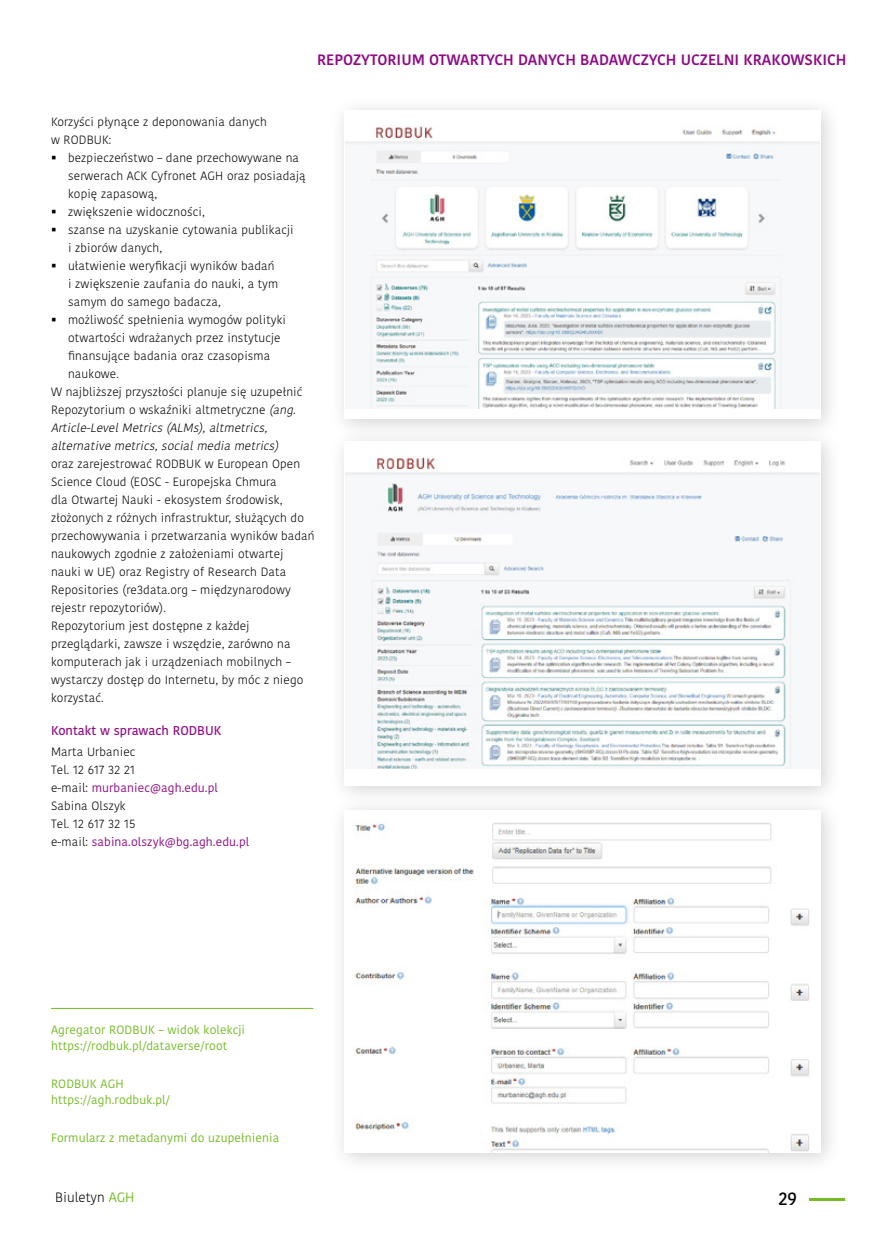
<style>
.page{position:relative;width:872px;height:1242px;background:#fff}
.page>*{position:absolute;margin:0;border:0;box-sizing:border-box;transform-origin:0 0}
.t1{font:500 18px "Kohinoor Bangla";color:#000}
.t2{font:600 15px "Kohinoor Bangla";letter-spacing:-.005em;color:#8e0b84}
.t3{font:300 13.5px "Kohinoor Bangla";color:#000}
.srodtytul{font:500 12.75px "Kohinoor Bangla";color:#8e0b84}
.text{font:300 12px/18px "Kohinoor Bangla";letter-spacing:.01em;color:#000}
.zdjecie{font:12px/16.5px "Kohinoor Bangla";letter-spacing:.01em;color:#74bb23}
.text-2{font:12px "Kohinoor Bangla";letter-spacing:.01em;color:#8e0b84}
.s1{font-style:italic}
.s2{font-weight:300;color:#000}
.s3{font-weight:400;color:#74bb23}
</style>
<div class="page">
<hr style="left:809px;top:1198px;width:36px;height:3px;background:#74bb23">
<div style="left:329px;top:95px;width:513px;height:346px;background:#000;opacity:.18"></div>
<div style="left:344px;top:111px;width:477px;height:308px;background:#fff"></div>
<img style="left:346px;top:126px;width:474px;height:282px">
<div style="left:329px;top:426px;width:513px;height:381px;background:#000;opacity:.18"></div>
<div style="left:344px;top:441px;width:477px;height:345px;background:#fff"></div>
<img style="left:346px;top:457px;width:474px;height:311px">
<div style="left:329px;top:794px;width:513px;height:380px;background:#000;opacity:.18"></div>
<div style="left:344px;top:810px;width:477px;height:342px;background:#fff"></div>
<img style="left:355px;top:822px;width:455px;height:330px">
<hr style="left:51px;top:1008px;width:262px;height:1px;background:#74bb23">
<p class="t2" style="left:317px;top:47px;width:80px">REPOZYTORIUM</p>
<p class="t2" style="left:429px;top:47px;width:11px">OTWARTYCH</p>
<p class="t2" style="left:518px;top:47px;width:20px">DANYCH</p>
<p class="t2" style="left:580px;top:47px;width:20px">BADAWCZYCH</p>
<p class="t2" style="left:680px;top:47px;width:73px">UCZELNI KRA</p>
<p class="t2" style="left:771px;top:47px;width:59px">KOWSKICH</p>
<p class="text" style="left:51px;top:113px;width:217px">Korzyści płynące z deponowania danych w RODBUK:</p>
<p class="text" style="left:68px;top:149px;width:239px">bezpieczeństwo – dane przechowywane na serwerach ACK Cyfronet AGH oraz posiadają kopię zapasową,</p>
<p class="text" style="left:68px;top:203px;width:138px">zwiększenie widoczności,</p>
<p class="text" style="left:68px;top:221px;width:227px">szanse na uzyskanie cytowania publikacji i zbiorów danych,</p>
<p class="text" style="left:68px;top:257px;width:212px">ułatwienie weryfikacji wyników badań i zwiększenie zaufania do nauki, a tym samym do samego badacza,</p>
<p class="text" style="left:68px;top:311px;width:219px">możliwość spełnienia wymogów polityki otwartości wdrażanych przez instytucje finansujące badania oraz czasopisma naukowe.</p>
<p class="text" style="left:51px;top:383px;width:265px">W najbliższej przyszłości planuje się uzupełnić Repozytorium o wskaźniki altmetryczne <span class="s1">(ang.<br>Article-LevelMetrics (ALMs),altmetrics, alternative metrics,socialmedia metrics)<br></span>oraz zarejestrować RODBUK w European Open Science Cloud (EOSC - Europejska Chmura<br>dla Otwartej Nauki - ekosystem środowisk, złożonych z różnych infrastruktur, służących do przechowywania i przetwarzania wyników badań naukowych zgodnie z założeniami otwartej nauki w UE) oraz Registry of Research Data Repositories (re3data.org – międzynarodowy rejestr repozytoriów).</p>
<p class="text" style="left:51px;top:617px;width:254px">Repozytorium jest dostępne z każdej przeglądarki, zawsze i wszędzie, zarówno na komputerach jak i urządzeniach mobilnych – wystarczy dostęp do Internetu, by móc z niego korzystać.</p>
<p class="srodtytul" style="left:51px;top:720px;width:172px">Kontakt w sprawach RODBUK</p>
<p class="text" style="left:51px;top:743px;width:86px">Marta Urbaniec</p>
<p class="text" style="left:51px;top:761px;width:85px">Tel. 12 617 32 21</p>
<p class="text-2" style="left:51px;top:779px;width:168px"><span class="s2">e-mail:</span> murbaniec@agh.edu.pl</p>
<p class="text" style="left:51px;top:797px;width:76px">Sabina Olszyk</p>
<p class="text" style="left:51px;top:815px;width:86px">Tel. 12 617 32 15</p>
<p class="text-2" style="left:51px;top:833px;width:200px"><span class="s2">e-mail:</span> sabina.olszyk@bg.agh.edu.pl</p>
<p class="zdjecie" style="left:51px;top:1021px;width:195px">Agregator RODBUK – widok kolekcji https://rodbuk.pl/dataverse/root</p>
<p class="zdjecie" style="left:51px;top:1075px;width:120px">RODBUK AGH https://agh.rodbuk.pl/</p>
<p class="zdjecie" style="left:51px;top:1129px;width:230px">Formularz z metadanymi do uzupełnienia</p>
<p class="t3" style="left:55px;top:1187px;width:81px">Biuletyn <span class="s3">AGH</span></p>
<h1 class="t1" style="left:778px;top:1184px;width:20px">29</h1>
</div>
